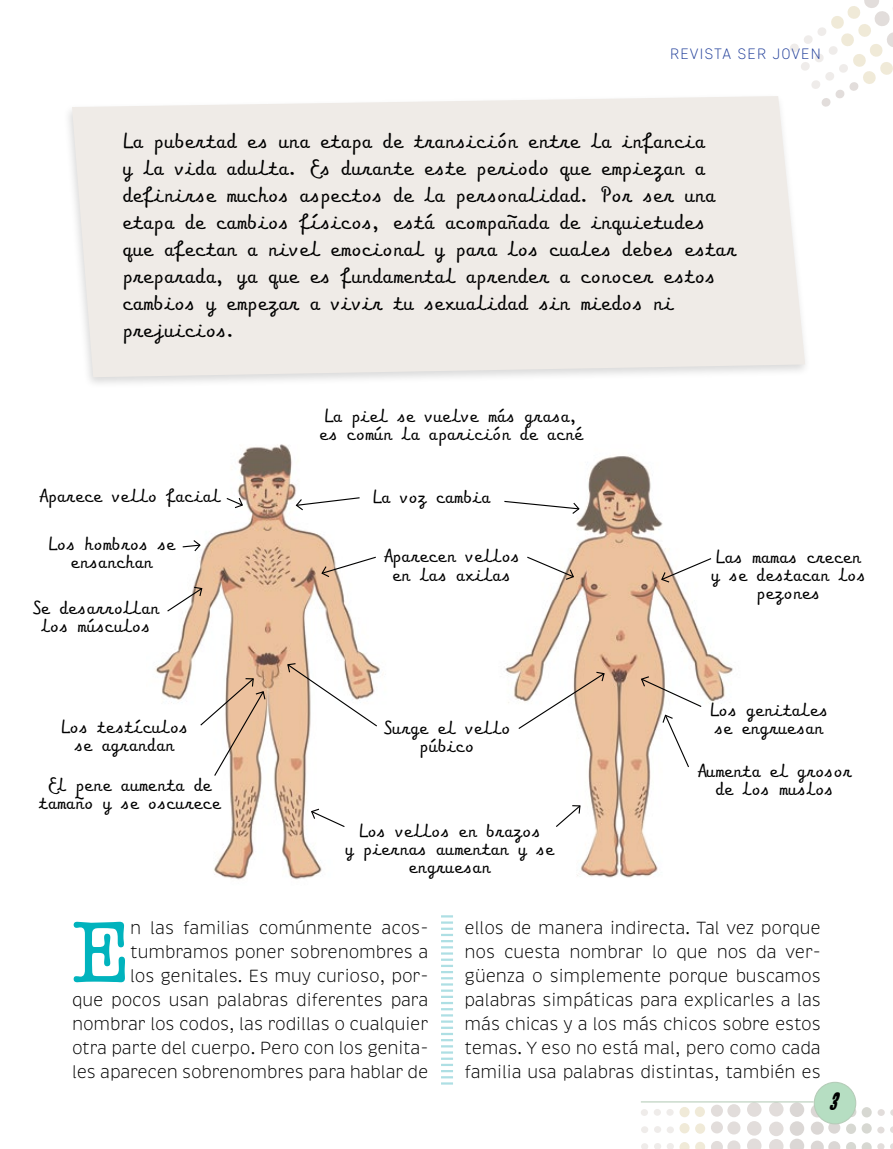
<style>
.page{position:relative;width:893px;height:1149px;background:#fff}
.page>*{position:absolute;margin:0;border:0;box-sizing:border-box;transform-origin:0 0}
.t1{font:89.4px "American Typewriter";color:#00b3bd}
.t2{font:italic 27px "Whiskers AOE";color:#000}
.t3{font:24px/27px "Marista";letter-spacing:-.005em;color:#000}
.t4{font:21px/18px "Marista";letter-spacing:-.005em;color:#000;text-align:center}
.t5{font:300 18px/24px "Brevia";letter-spacing:-.01em;color:#000;text-align:right}
.t6{font:italic 300 15px "Core Sans DS25";letter-spacing:.1em;color:#213f9a}
</style>
<div class="page">
<img style="left:155px;top:444px;width:578px;height:436px">
<div style="left:63px;top:92px;width:748px;height:297px;background:#000;opacity:.15"></div>
<div style="left:72px;top:96px;width:733px;height:281px;background:#efebe7"></div>
<svg style="left:441px;top:915px;width:12px;height:169px"></svg>
<svg style="left:660px;top:557px;width:52px;height:26px"></svg>
<svg style="left:640px;top:675px;width:63px;height:32px"></svg>
<svg style="left:662px;top:713px;width:28px;height:55px"></svg>
<svg style="left:310px;top:807px;width:36px;height:20px"></svg>
<svg style="left:555px;top:804px;width:26px;height:24px"></svg>
<svg style="left:517px;top:670px;width:88px;height:59px"></svg>
<svg style="left:286px;top:662px;width:92px;height:65px"></svg>
<svg style="left:199px;top:677px;width:67px;height:99px"></svg>
<svg style="left:321px;top:555px;width:56px;height:23px"></svg>
<svg style="left:295px;top:496px;width:66px;height:15px"></svg>
<svg style="left:503px;top:500px;width:77px;height:15px"></svg>
<svg style="left:526px;top:555px;width:49px;height:25px"></svg>
<svg style="left:225px;top:496px;width:19px;height:13px"></svg>
<svg style="left:181px;top:538px;width:21px;height:14px"></svg>
<svg style="left:166px;top:586px;width:37px;height:26px"></svg>
<div style="left:769px;top:1101px;width:14px;height:15px;background:#e2dddb;border-radius:50%"></div>
<div style="left:769px;top:1121px;width:14px;height:14px;background:#e2dddb;border-radius:50%"></div>
<svg style="left:769px;top:1139px;width:14px;height:9px"></svg>
<div style="left:667px;top:1142px;width:7px;height:6px;background:#efecea;border-radius:50%"></div>
<div style="left:654px;top:1142px;width:7px;height:6px;background:#efecea;border-radius:50%"></div>
<svg style="left:641px;top:1143px;width:7px;height:5px"></svg>
<svg style="left:747px;top:1138px;width:14px;height:10px"></svg>
<svg style="left:711px;top:1140px;width:29px;height:8px"></svg>
<svg style="left:679px;top:1142px;width:26px;height:6px"></svg>
<div style="left:747px;top:1120px;width:14px;height:15px;background:#e2dddb;border-radius:50%"></div>
<div style="left:727px;top:1120px;width:13px;height:14px;background:#e2dddb;border-radius:50%"></div>
<div style="left:711px;top:1120px;width:12px;height:12px;background:#e2dddb;border-radius:50%"></div>
<div style="left:695px;top:1122px;width:10px;height:11px;background:#f0ead8;border-radius:50%"></div>
<div style="left:679px;top:1122px;width:11px;height:10px;background:#f0ead8;border-radius:50%"></div>
<div style="left:667px;top:1126px;width:7px;height:6px;background:#efecea;border-radius:50%"></div>
<div style="left:666px;top:1108px;width:8px;height:7px;background:#efecea;border-radius:50%"></div>
<div style="left:654px;top:1108px;width:7px;height:7px;background:#efecea;border-radius:50%"></div>
<div style="left:654px;top:1125px;width:7px;height:7px;background:#efecea;border-radius:50%"></div>
<div style="left:641px;top:1125px;width:7px;height:7px;background:#efecea;border-radius:50%"></div>
<div style="left:641px;top:1108px;width:7px;height:7px;background:#efecea;border-radius:50%"></div>
<div style="left:747px;top:1101px;width:14px;height:15px;background:#e2dddb;border-radius:50%"></div>
<div style="left:727px;top:1103px;width:13px;height:13px;background:#e2dddb;border-radius:50%"></div>
<div style="left:711px;top:1104px;width:12px;height:12px;background:#e2dddb;border-radius:50%"></div>
<div style="left:695px;top:1106px;width:10px;height:10px;background:#f0ead8;border-radius:50%"></div>
<div style="left:679px;top:1106px;width:11px;height:10px;background:#f0ead8;border-radius:50%"></div>
<svg style="left:890px;top:1143px;width:3px;height:5px"></svg>
<svg style="left:790px;top:1138px;width:14px;height:10px"></svg>
<svg style="left:811px;top:1140px;width:29px;height:8px"></svg>
<svg style="left:846px;top:1142px;width:10px;height:6px"></svg>
<svg style="left:862px;top:1142px;width:22px;height:6px"></svg>
<div style="left:790px;top:1120px;width:14px;height:15px;background:#dbd7d5;border-radius:50%"></div>
<div style="left:811px;top:1121px;width:13px;height:13px;background:#dbd7d5;border-radius:50%"></div>
<svg style="left:828px;top:1121px;width:12px;height:12px"></svg>
<div style="left:846px;top:1123px;width:10px;height:10px;background:#d7d8d2;border-radius:50%"></div>
<div style="left:862px;top:1122px;width:10px;height:11px;background:#d7d8d2;border-radius:50%"></div>
<div style="left:877px;top:1126px;width:7px;height:7px;background:#e2dddb;border-radius:50%"></div>
<div style="left:877px;top:1108px;width:8px;height:7px;background:#e2dddb;border-radius:50%"></div>
<svg style="left:890px;top:1109px;width:3px;height:6px"></svg>
<svg style="left:890px;top:1126px;width:3px;height:6px"></svg>
<div style="left:790px;top:1102px;width:14px;height:14px;background:#dbd7d5;border-radius:50%"></div>
<svg style="left:811px;top:1103px;width:13px;height:14px"></svg>
<svg style="left:846px;top:1106px;width:10px;height:10px"></svg>
<div style="left:862px;top:1106px;width:10px;height:11px;background:#d7d8d2;border-radius:50%"></div>
<svg style="left:789px;top:0;width:104px;height:107px"></svg>
<div style="left:814px;top:1081px;width:42px;height:42px;background:#b6dec2;border-radius:50%"></div>
<div style="left:814px;top:1081px;width:42px;height:42px;border:1px solid #b5ccb8;border-radius:50%"></div>
<hr style="left:641px;top:1100px;width:173px;height:2px;background:#b5ccb8">
<p class="t6" style="left:671px;top:44px;width:155px">REVISTA SER JOVEN</p>
<p class="t3" style="left:124px;top:127px;width:616px">La pubertad es una etapa de transición entre la infancia<br>y la vida adulta. Es durante este periodo que empiezan a definirse muchos aspectos de la personalidad. Por ser una etapa de cambios físicos, está acompañada de inquietudes que afectan a nivel emocional y para los cuales debes estar preparada, ya que es fundamental aprender a conocer estos cambios y empezar a vivir tu sexualidad sin miedos ni prejuicios.</p>
<p class="t4" style="left:321px;top:406px;width:266px;text-align:left">La piel se vuelve más grasa, es común la aparición de acné</p>
<p class="t4" style="left:40px;top:485px;width:184px">Aparece vello facial</p>
<p class="t4" style="left:374px;top:487px;width:120px">La voz cambia</p>
<p class="t4" style="left:50px;top:533px;width:129px">Los hombros se ensanchan</p>
<p class="t4" style="left:385px;top:546px;width:138px">Aparecen vellos en las axilas</p>
<p class="t4" style="left:33px;top:598px;width:129px">Se desarrollan los músculos</p>
<p class="t4" style="left:62px;top:716px;width:129px">Los testículos se agrandan</p>
<p class="t4" style="left:40px;top:774px;width:184px">El pene aumenta de tamaño y se oscurece</p>
<p class="t4" style="left:384px;top:718px;width:129px">Surge el vello púbico</p>
<p class="t4" style="left:346px;top:820px;width:211px">Los vellos en brazos<br>y piernas aumentan y se engruesan</p>
<p class="t4" style="left:712px;top:546px;width:156px">Las mamas crecen y se destacan los pezones</p>
<p class="t4" style="left:711px;top:699px;width:120px;text-align:left">Los genitales se engruesan</p>
<p class="t4" style="left:698px;top:760px;width:156px">Aumenta el grosor de los muslos</p>
<p class="t5" style="left:72px;top:915px;width:358px">n las familias comúnmente acos&shy;tumbramos poner sobrenombres a<br>los genitales. Es muy curioso, por-<br>que pocos usan palabras diferentes para nombrar los codos, las rodillas o cualquier otra parte del cuerpo. Pero con los genita&shy;les aparecen sobrenombres para hablar de</p>
<p class="t5" style="left:464px;top:915px;width:358px;text-align:justify">ellos de manera indirecta. Tal vez porque nos cuesta nombrar lo que nos da ver&shy;güenza o simplemente porque buscamos palabras simpáticas para explicarles a las más chicas y a los más chicos sobre estos temas. Y eso no está mal, pero como cada familia usa palabras distintas, también es</p>
<h1 class="t1" style="left:72px;top:883px;width:60px">E</h1>
<h2 class="t2" style="left:829px;top:1087px;width:9px">3</h2>
</div>
